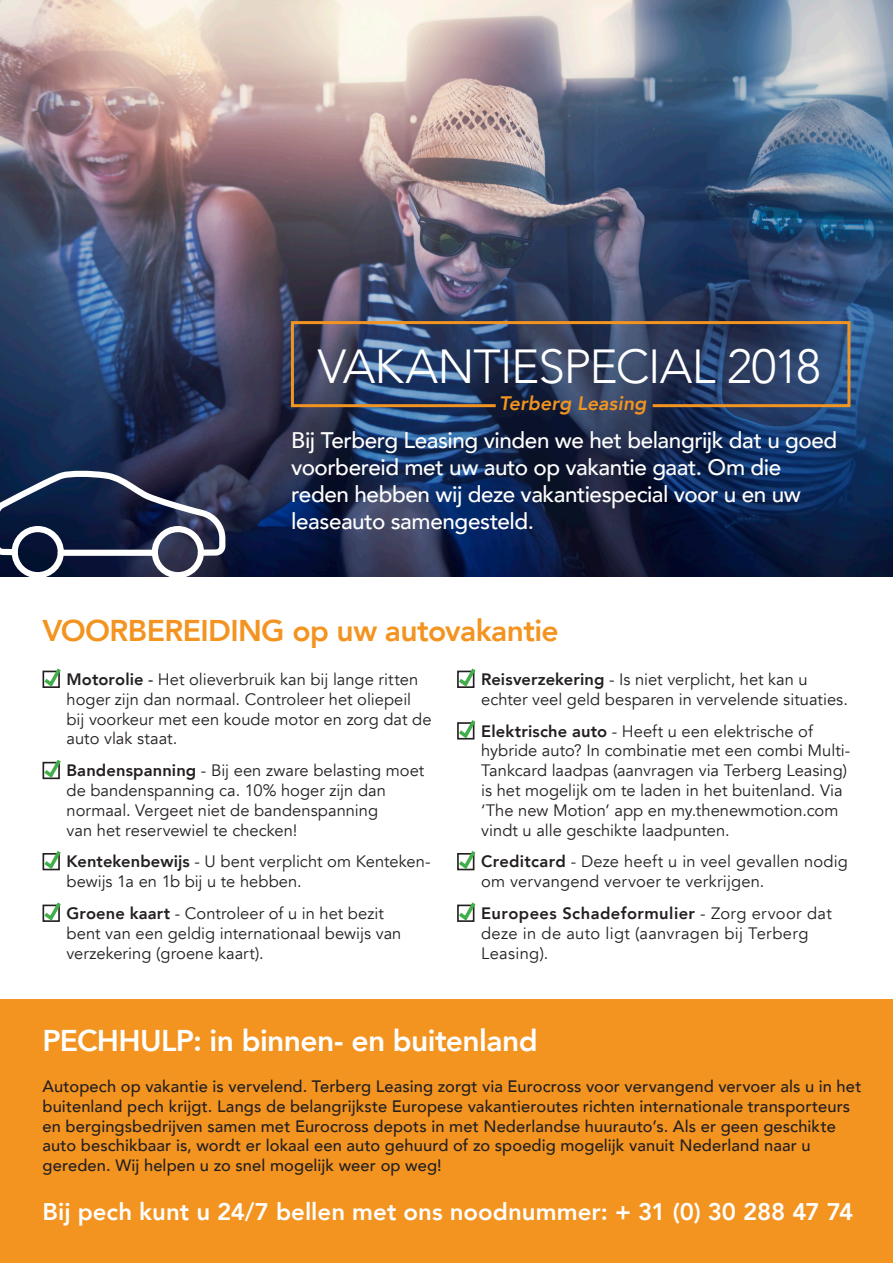
<style>
.page{position:relative;width:893px;height:1263px;background:#fff}
.page>*{position:absolute;margin:0;border:0;box-sizing:border-box;transform-origin:0 0}
.t1{font:300 47.7px "Avenir";letter-spacing:-.02em;color:#fff}
.t2{font:800 30px "Avenir";letter-spacing:-.02em;color:#fff}
.t3{font:800 30px "Avenir";letter-spacing:-.02em;color:#f39421}
.t4{font:800 24px "Avenir";color:#fff}
.t5{font:500 22.5px/27px "Avenir";letter-spacing:-.02em;color:#fff}
.t6{font:italic 800 19.5px "Avenir";color:#f39421}
.t7{font:16.5px/19.8px "Avenir";color:#231f20}
.t8{font:500 16.5px/19.8px "Avenir";letter-spacing:.005em;color:#231f20}
.t9{font:16.5px/19.8px "Avenir";letter-spacing:.02em;color:#231f20}
.s1{font-weight:800}
.s2{font-weight:500}
</style>
<div class="page">
<div style="left:0;top:999px;width:893px;height:264px;background:#f39421"></div>
<img style="left:0;top:0;width:893px;height:577px">
<svg style="left:289px;top:320px;width:563px;height:89px"></svg>
<svg style="left:42px;top:668px;width:19px;height:20px"></svg>
<svg style="left:42px;top:759px;width:19px;height:21px"></svg>
<svg style="left:42px;top:851px;width:19px;height:20px"></svg>
<svg style="left:42px;top:902px;width:19px;height:20px"></svg>
<svg style="left:457px;top:668px;width:19px;height:20px"></svg>
<svg style="left:457px;top:720px;width:19px;height:20px"></svg>
<svg style="left:457px;top:851px;width:19px;height:20px"></svg>
<svg style="left:457px;top:902px;width:19px;height:20px"></svg>
<svg style="left:0;top:470px;width:225px;height:107px"></svg>
<p class="t1" style="left:318px;top:338px;width:505px">VAKANTIESPECIAL 2018</p>
<p class="t6" style="left:499px;top:392px;width:149px">Terberg Leasing</p>
<p class="t5" style="left:291px;top:425px;width:548px">Bij Terberg Leasing vinden we het belangrijk dat u goed voorbereid met uw auto op vakantie gaat. Om die reden hebben wij deze vakantiespecial voor u en uw leaseauto samengesteld.</p>
<p class="t3" style="left:43px;top:607px;width:518px">VOORBEREIDING op uw autovakantie</p>
<p class="t7" style="left:67px;top:670px;width:367px"><span class="s1">Motorolie</span> <span class="s2">-</span> Het olieverbruik kan bij lange ritten hoger zijn dan normaal. Controleer het oliepeil bij voorkeur met een koude motor en zorg dat de auto vlak staat.</p>
<p class="t7" style="left:67px;top:761px;width:359px"><span class="s1">Bandenspanning</span> - Bij een zware belasting moet de bandenspanning ca. 10% hoger zijn dan normaal. Vergeet niet de bandenspanning<br>van het reservewiel te checken!</p>
<p class="t7" style="left:67px;top:852px;width:366px"><span class="s1">Kentekenbewijs</span> - U bent verplicht om Kenteken&shy;bewijs 1a en 1b bij u te hebben.</p>
<p class="t7" style="left:67px;top:904px;width:336px"><span class="s1">Groene kaart</span> - Controleer of u in het bezit bent van een geldig internationaal bewijs van verzekering (groene kaart).</p>
<p class="t7" style="left:481px;top:670px;width:368px"><span class="s1">Reisverzekering</span> - Is niet verplicht, het kan u echter veel geld besparen in vervelende situaties.</p>
<p class="t7" style="left:481px;top:721px;width:371px"><span class="s1">Elektrische auto</span> - Heeft u een elektrische of hybride auto? In combinatie met een combi Multi-Tankcard laadpas (aanvragen via Terberg Leasing) is het mogelijk om te laden in het buitenland. Via ‘The new Motion’ app en my.thenewmotion.com vindt u alle geschikte laadpunten.</p>
<p class="t7" style="left:481px;top:852px;width:368px"><span class="s1">Creditcard</span> - Deze heeft u in veel gevallen nodig om vervangend vervoer te verkrijgen.</p>
<p class="t9" style="left:481px;top:904px;width:352px"><span class="s1">Europees Schadeformulier</span> - Zorg ervoor dat deze in de auto ligt (aanvragen bij Terberg<br>Leasing).</p>
<p class="t2" style="left:43px;top:1017px;width:497px">PECHHULP: in binnen- en buitenland</p>
<p class="t8" style="left:43px;top:1075px;width:820px">Autopech op vakantie is vervelend. Terberg Leasing zorgt via Eurocross voor vervangend vervoer als u in het buitenland pech krijgt. Langs de belangrijkste Europese vakantieroutes richten internationale transporteurs en bergingsbedrijven samen met Eurocross depots in met Nederlandse huurauto’s. Als er geen geschikte auto beschikbaar is, wordt er lokaal een auto gehuurd of zo spoedig mogelijk vanuit Nederland naar u gereden. Wij helpen u zo snel mogelijk weer op weg!</p>
<p class="t4" style="left:43px;top:1193px;width:812px">Bij pech kunt u 24/7 bellen met ons noodnummer: + 31 (0) 30 288 47 74</p>
</div>
